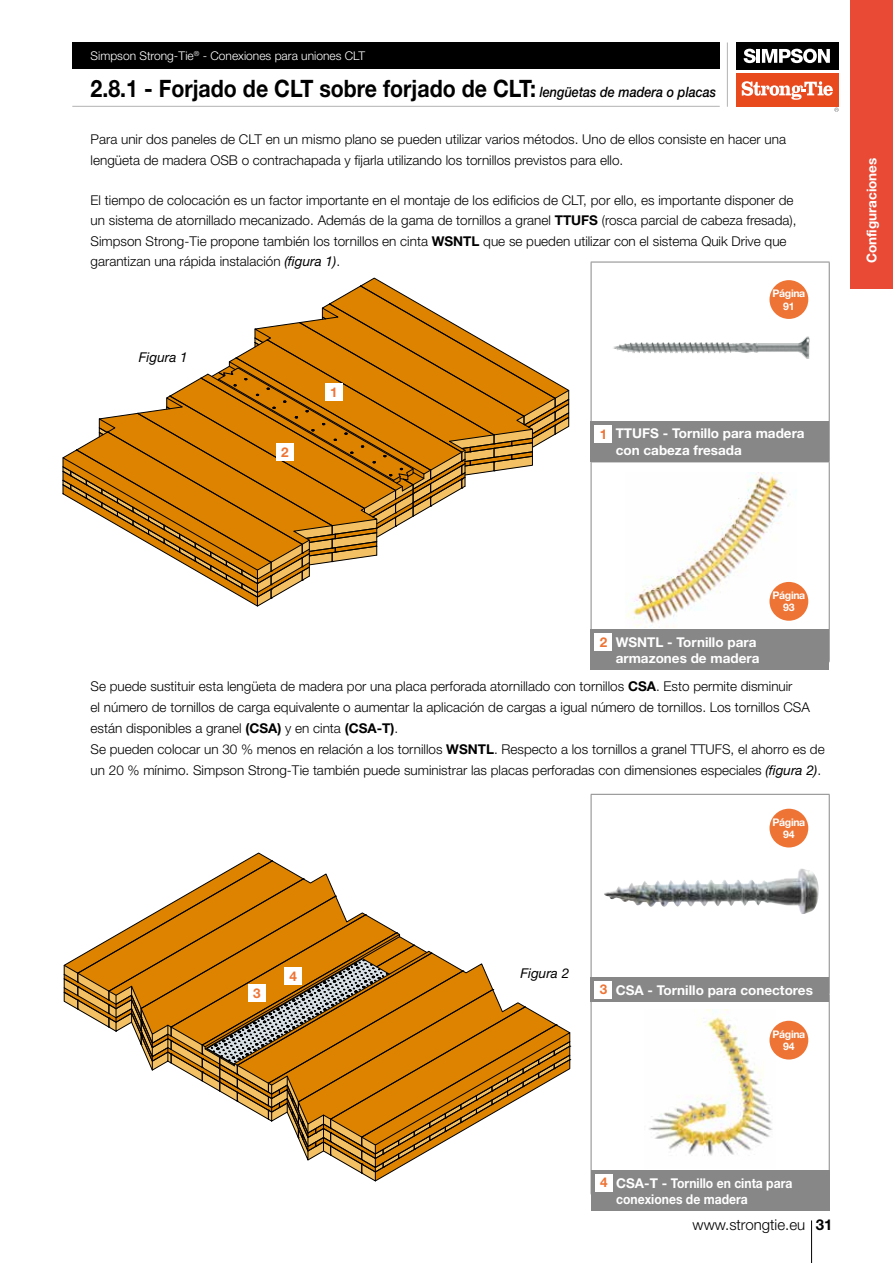
<style>
.page{position:relative;width:893px;height:1263px;background:#fff}
.page>*{position:absolute;margin:0;border:0;box-sizing:border-box;transform-origin:0 0}
.t1{font:700 24px "Helvetica Neue LT Std";color:#000;scale:.89 1}
.t2{font:300 15px "Helvetica Neue LT Std";color:#000}
.t3{font:300 13.5px/20.2px "Helvetica Neue LT Std";color:#000}
.t4{font:700 13.5px/16.2px "Helvetica Neue LT Std";color:#fff}
.t5{font:italic 13.5px "Helvetica Neue";color:#000}
.t6{font:700 13.5px "Helvetica Neue LT Std";color:#ee7435}
.t7{font:300 12px "Helvetica Neue LT Std";color:#fff}
.t8{font:700 10.5px/12.6px "Helvetica Neue LT Std";letter-spacing:-.03em;color:#fff;text-align:center}
.s1{font-family:"Helvetica Neue";font-weight:500;font-style:italic;font-size:14.25px}
.s2{font-weight:700}
.s3{font-family:"Helvetica Neue";font-weight:400;font-style:italic}
.s4{color:#ee7435}
</style>
<div class="page">
<hr style="left:811px;top:1220px;width:1px;height:43px;background:#000">
<hr style="left:727px;top:43px;width:1px;height:64px;background:#b3b2b2">
<hr style="left:72px;top:106px;width:648px;height:1px;background:#b3b2b2">
<div style="left:72px;top:43px;width:648px;height:26px;background:#000"></div>
<div style="left:850px;top:0;width:43px;height:289px;background:#e94a36"></div>
<div style="left:736px;top:73px;width:102px;height:34px;background:#e8491d"></div>
<div style="left:736px;top:42px;width:102px;height:28px;background:#000"></div>
<svg style="left:744px;top:49px;width:12px;height:14px"></svg>
<hr style="left:757px;top:49px;width:3px;height:14px;background:#fff">
<svg style="left:762px;top:49px;width:68px;height:14px"></svg>
<svg style="left:742px;top:81px;width:91px;height:19px"></svg>
<svg style="left:834px;top:108px;width:5px;height:4px"></svg>
<img style="left:649px;top:1010px;width:126px;height:146px">
<hr style="left:591px;top:794px;width:239px;height:1px;background:#878787">
<hr style="left:591px;top:795px;width:1px;height:199px;background:#878787">
<hr style="left:829px;top:795px;width:1px;height:199px;background:#878787">
<hr style="left:591px;top:994px;width:1px;height:200px;background:#878787">
<hr style="left:829px;top:994px;width:1px;height:200px;background:#878787">
<hr style="left:591px;top:1194px;width:239px;height:1px;background:#878787">
<hr style="left:591px;top:262px;width:239px;height:1px;background:#878787">
<hr style="left:591px;top:262px;width:1px;height:199px;background:#878787">
<hr style="left:829px;top:262px;width:1px;height:199px;background:#878787">
<hr style="left:591px;top:461px;width:239px;height:1px;background:#878787">
<hr style="left:591px;top:462px;width:1px;height:199px;background:#878787">
<hr style="left:829px;top:462px;width:1px;height:199px;background:#878787">
<hr style="left:591px;top:661px;width:239px;height:1px;background:#878787">
<div style="left:591px;top:630px;width:238px;height:40px;background:#878787"></div>
<div style="left:595px;top:634px;width:17px;height:17px;background:#fff"></div>
<div style="left:591px;top:421px;width:238px;height:41px;background:#878787"></div>
<div style="left:595px;top:425px;width:17px;height:17px;background:#fff"></div>
<div style="left:591px;top:977px;width:238px;height:25px;background:#878787"></div>
<div style="left:595px;top:981px;width:17px;height:17px;background:#fff"></div>
<svg style="left:62px;top:277px;width:508px;height:330px"></svg>
<svg style="left:63px;top:852px;width:509px;height:330px"></svg>
<img style="left:604px;top:868px;width:215px;height:46px">
<img style="left:613px;top:318px;width:197px;height:41px">
<img style="left:627px;top:473px;width:168px;height:154px">
<div style="left:325px;top:384px;width:17px;height:17px;background:#fff"></div>
<div style="left:285px;top:968px;width:17px;height:17px;background:#fff"></div>
<div style="left:591px;top:1170px;width:238px;height:41px;background:#878787"></div>
<div style="left:595px;top:1174px;width:17px;height:17px;background:#fff"></div>
<div style="left:276px;top:443px;width:17px;height:17px;background:#fff"></div>
<div style="left:248px;top:985px;width:17px;height:17px;background:#fff"></div>
<div style="left:769px;top:280px;width:39px;height:39px;background:#ee7435;border-radius:50%"></div>
<div style="left:769px;top:582px;width:39px;height:39px;background:#ee7435;border-radius:50%"></div>
<div style="left:769px;top:809px;width:39px;height:38px;background:#ee7435;border-radius:50%"></div>
<div style="left:769px;top:1021px;width:39px;height:38px;background:#ee7435;border-radius:50%"></div>
<p class="t7" style="left:91px;top:48px;width:276px">Simpson Strong-Tie<sup>®</sup> - Conexiones para uniones CLT</p>
<h1 class="t1" style="left:91px;top:74px;width:704px">2.8.1 - Forjado de CLT sobre forjado de CLT: <span class="s1">lengüetas de madera o placas</span></h1>
<p class="t3" style="left:91px;top:129px;width:697px">Para unir dos paneles de CLT en un mismo plano se pueden utilizar varios métodos. Uno de ellos consiste en hacer una lengüeta de madera OSB o contrachapada y fijarla utilizando los tornillos previstos para ello.</p>
<p class="t3" style="left:91px;top:190px;width:707px">El tiempo de colocación es un factor importante en el montaje de los edificios de CLT, por ello, es importante disponer de un sistema de atornillado mecanizado. Además de la gama de tornillos a granel <span class="s2">TTUFS</span> (rosca parcial de cabeza fresada), Simpson Strong-Tie propone también los tornillos en cinta <span class="s2">WSNTL</span> que se pueden utilizar con el sistema Quik Drive que garantizan una rápida instalación <span class="s3">(figura 1)</span>.</p>
<p class="t5" style="left:139px;top:349px;width:50px">Figura 1</p>
<p class="t6" style="left:281px;top:444px;width:9px">2</p>
<p class="t6" style="left:330px;top:384px;width:9px">1</p>
<p class="t8" style="left:772px;top:287px;width:34px">Página<br>91</p>
<p class="t4" style="left:616px;top:425px;width:190px;text-indent:-16px"><span class="s4">1</span> TTUFS - Tornillo para madera con cabeza fresada</p>
<p class="t4" style="left:863px;top:263px;width:107px;rotate:-90deg">Configuraciones</p>
<p class="t4" style="left:600px;top:633px;width:161px;text-align:right"><span class="s4">2</span> WSNTL - Tornillo para armazones de madera</p>
<p class="t8" style="left:772px;top:588px;width:34px">Página<br>93</p>
<p class="t3" style="left:91px;top:675px;width:736px;line-height:21px">Se puede sustituir esta lengüeta de madera por una placa perforada atornillado con tornillos <span class="s2">CSA</span>. Esto permite disminuir<br>el número de tornillos de carga equivalente o aumentar la aplicación de cargas a igual número de tornillos. Los tornillos CSA están disponibles a granel <span class="s2">(CSA)</span> y en cinta <span class="s2">(CSA-T)</span>.<br>Se pueden colocar un 30 % menos en relación a los tornillos <span class="s2">WSNTL</span>. Respecto a los tornillos a granel TTUFS, el ahorro es de un 20 % mínimo. Simpson Strong-Tie también puede suministrar las placas perforadas con dimensiones especiales <span class="s3">(figura 2)</span>.</p>
<p class="t6" style="left:253px;top:985px;width:9px">3</p>
<p class="t6" style="left:290px;top:968px;width:9px">4</p>
<p class="t8" style="left:772px;top:815px;width:34px">Página<br>94</p>
<p class="t5" style="left:520px;top:965px;width:50px">Figura 2</p>
<p class="t4" style="left:600px;top:982px;width:215px"><span class="s4">3</span> CSA - Tornillo para conectores</p>
<p class="t8" style="left:772px;top:1027px;width:34px">Página<br>94</p>
<p class="t4" style="left:616px;top:1175px;width:178px;text-indent:-16px"><span class="s4">4</span> CSA-T - Tornillo en cinta para conexiones de madera</p>
<p class="t2" style="left:693px;top:1215px;width:141px">www.strongtie.eu <span class="s2">31</span></p>
</div>
